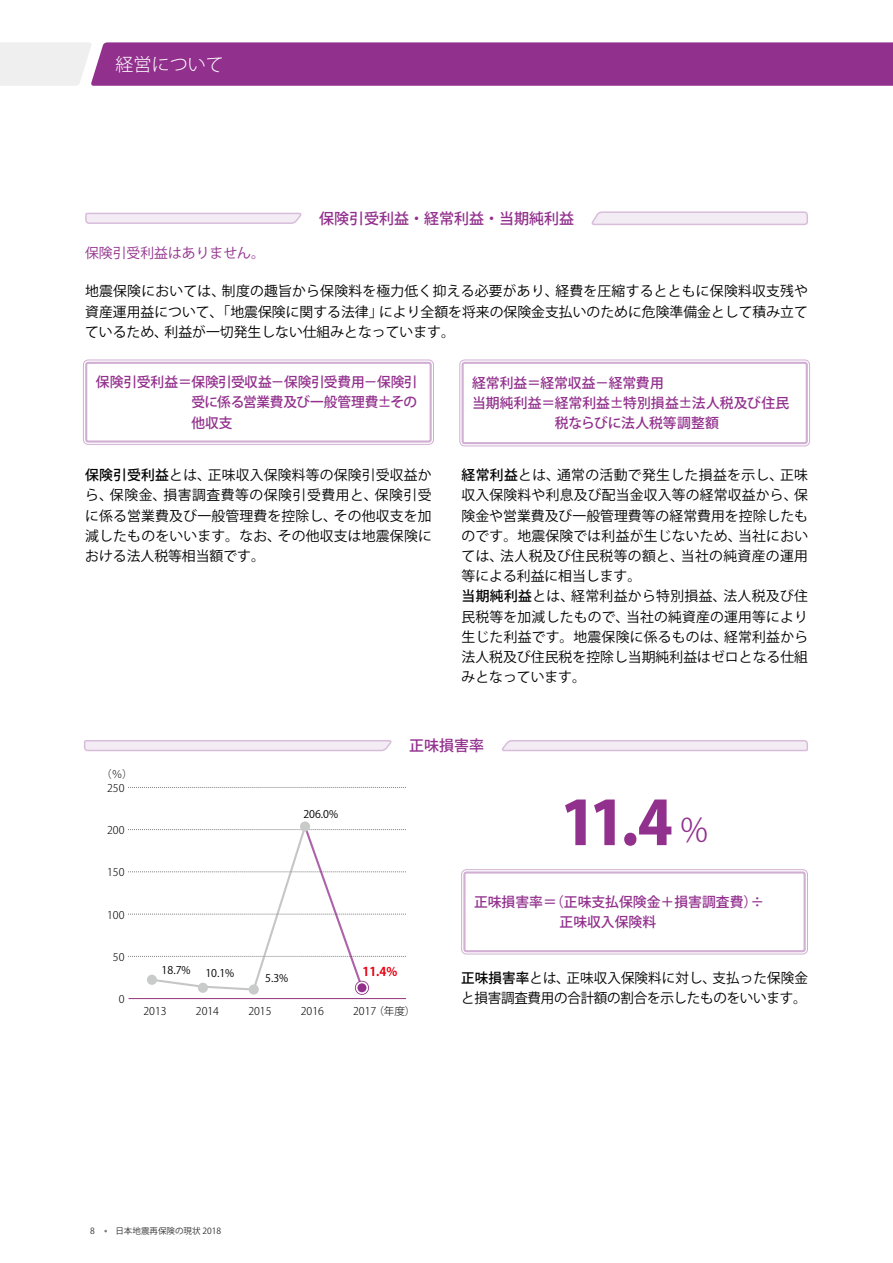
<style>
.page{position:relative;width:893px;height:1263px;background:#fff}
.page>*{position:absolute;margin:0;border:0;box-sizing:border-box;transform-origin:0 0}
.t1{font:800 60px "Koz Go Pro";color:#92308d}
.t2{font:300 18px "Koz Go Pro";color:#fff}
.t3{font:500 15px "Koz Go Pro";color:#92308d}
.t4{font:13.8px/20.2px "Koz Go Pro";letter-spacing:.015em;color:#000;text-align:justify}
.t5{font:500 13.8px/20.2px "Koz Go Pro";color:#92308d;text-align:justify}
.t6{font:13.8px/20.2px "Koz Go Pro";letter-spacing:-.02em;color:#000}
.t7{font:13.8px "Koz Go Pro";color:#92308d}
.t8{font:700 12.15px "Koz Go Pro";color:#e60012}
.t9{font:300 10.65px "Koz Go Pro";color:#000}
.t10{font:10.65px "Koz Go Pro";color:#000}
.t11{font:8.55px "Koz Go Pro";color:#333}
.s1{font-weight:500}
.s2{font-weight:300;font-size:33px}
</style>
<div class="page">
<hr style="left:128px;top:998px;width:278px;height:1px;background:#933577">
<svg style="left:128px;top:787px;width:278px;height:1px"></svg>
<svg style="left:128px;top:828px;width:278px;height:163px"></svg>
<div style="left:147px;top:975px;width:10px;height:10px;background:#c9caca;border-radius:50%"></div>
<div style="left:198px;top:983px;width:10px;height:10px;background:#c9caca;border-radius:50%"></div>
<div style="left:249px;top:984px;width:10px;height:10px;background:#c9caca;border-radius:50%"></div>
<div style="left:300px;top:821px;width:10px;height:10px;background:#c9caca;border-radius:50%"></div>
<div style="left:355px;top:981px;width:14px;height:14px;border:5px solid #92308d;border-radius:50%"></div>
<div style="left:356px;top:981px;width:12px;height:13px;border:3px solid #fff;border-radius:50%"></div>
<div style="left:357px;top:983px;width:9px;height:9px;background:#92308d;border-radius:50%"></div>
<svg style="left:85px;top:212px;width:217px;height:12px;background:#ede1ee"></svg>
<svg style="left:591px;top:211px;width:217px;height:15px;background:#efe4f0"></svg>
<div style="left:83px;top:360px;width:351px;height:85px;border:1px solid #d0afd2;border-radius:5px"></div>
<div style="left:85px;top:362px;width:347px;height:81px;border:2px solid #d0afd2;border-radius:2px"></div>
<div style="left:459px;top:360px;width:351px;height:86px;border:1px solid #d0afd2;border-radius:5px"></div>
<div style="left:462px;top:362px;width:346px;height:82px;border:2px solid #d0afd2;border-radius:2px"></div>
<div style="left:461px;top:869px;width:347px;height:85px;border:1px solid #d0afd2;border-radius:5px"></div>
<div style="left:463px;top:871px;width:343px;height:81px;border:2px solid #d0afd2;border-radius:2px"></div>
<svg style="left:84px;top:740px;width:308px;height:12px;background:#ede1ee"></svg>
<svg style="left:501px;top:740px;width:307px;height:12px;background:#ede1ee"></svg>
<svg style="left:0;top:42px;width:893px;height:44px;background:#9d4799"></svg>
<h2 class="t2" style="left:116px;top:53px;width:109px">経営について</h2>
<h2 class="t2" style="left:116px;top:53px;width:181px">日本地震再保険の現状</h2>
<p class="t7" style="left:85px;top:244px;width:181px">保険引受利益はありません。</p>
<p class="t3" style="left:319px;top:209px;width:256px">保険引受利益・経常利益・当期純利益</p>
<p class="t4" style="left:85px;top:282px;width:724px">地震保険においては、制度の趣旨から保険料を極力低く抑える必要があり、経費を圧縮するとともに保険料収支残や資産運用益について、「地震保険に関する法律」により全額を将来の保険金支払いのために危険準備金として積み立てているため、利益が一切発生しない仕組みとなっています。</p>
<p class="t5" style="left:191px;top:373px;width:228px;text-indent:-96px">保険引受利益＝保険引受収益－保険引受費用－保険引受に係る営業費及び一般管理費±その他収支</p>
<p class="t5" style="left:472px;top:373px;width:193px">経常利益＝経常収益－経常費用</p>
<p class="t5" style="left:472px;top:394px;width:319px">当期純利益＝経常利益±特別損益±法人税及び住民</p>
<p class="t5" style="left:555px;top:414px;width:165px">税ならびに法人税等調整額</p>
<p class="t4" style="left:85px;top:465px;width:348px"><span class="s1">保険引受利益</span>とは、正味収入保険料等の保険引受収益から、保険金、損害調査費等の保険引受費用と、保険引受に係る営業費及び一般管理費を控除し、その他収支を加減したものをいいます。なお、その他収支は地震保険における法人税等相当額です。</p>
<p class="t4" style="left:462px;top:465px;width:348px;text-align:left"><span class="s1">経常利益</span>とは、通常の活動で発生した損益を示し、正味収入保険料や利息及び配当金収入等の経常収益から、保険金や営業費及び一般管理費等の経常費用を控除したものです。地震保険では利益が生じないため、当社においては、法人税及び住民税等の額と、当社の純資産の運用等による利益に相当します。<br><span class="s1">当期純利益</span>とは、経常利益から特別損益、法人税及び住民税等を加減したもので、当社の純資産の運用等により生じた利益です。地震保険に係るものは、経常利益から法人税及び住民税を控除し当期純利益はゼロとなる仕組みとなっています。</p>
<p class="t9" style="left:101px;top:767px;width:33px">（％）</p>
<p class="t9" style="left:107px;top:781px;width:19px">250</p>
<p class="t9" style="left:107px;top:823px;width:19px">200</p>
<p class="t9" style="left:107px;top:865px;width:19px">150</p>
<p class="t9" style="left:107px;top:908px;width:19px">100</p>
<p class="t9" style="left:113px;top:950px;width:13px">50</p>
<p class="t9" style="left:119px;top:992px;width:7px">0</p>
<p class="t10" style="left:303px;top:807px;width:36px">206.0%</p>
<p class="t3" style="left:409px;top:736px;width:76px">正味損害率</p>
<h1 class="t1" style="left:561px;top:784px;width:149px">11.4 <span class="s2">%</span></h1>
<p class="t5" style="left:559px;top:892px;width:206px;text-indent:-86px">正味損害率＝（正味支払保険金＋損害調査費）÷正味収入保険料</p>
<p class="t10" style="left:162px;top:963px;width:30px">18.7%</p>
<p class="t10" style="left:205px;top:967px;width:30px">10.1%</p>
<p class="t10" style="left:265px;top:971px;width:25px">5.3%</p>
<p class="t8" style="left:362px;top:963px;width:36px">11.4%</p>
<p class="t9" style="left:143px;top:1004px;width:25px">2013</p>
<p class="t9" style="left:196px;top:1004px;width:25px">2014</p>
<p class="t9" style="left:248px;top:1004px;width:25px">2015</p>
<p class="t9" style="left:301px;top:1004px;width:25px">2016</p>
<p class="t9" style="left:353px;top:1004px;width:64px">2017（年度）</p>
<p class="t6" style="left:461px;top:968px;width:348px"><span class="s1">正味損害率</span>とは、正味収入保険料に対し、支払った保険金と損害調査費用の合計額の割合を示したものをいいます。</p>
<p class="t11" style="left:90px;top:1226px;width:6px">8</p>
<p class="t11" style="left:115px;top:1226px;width:107px">日本地震再保険の現状 2018</p>
</div>
